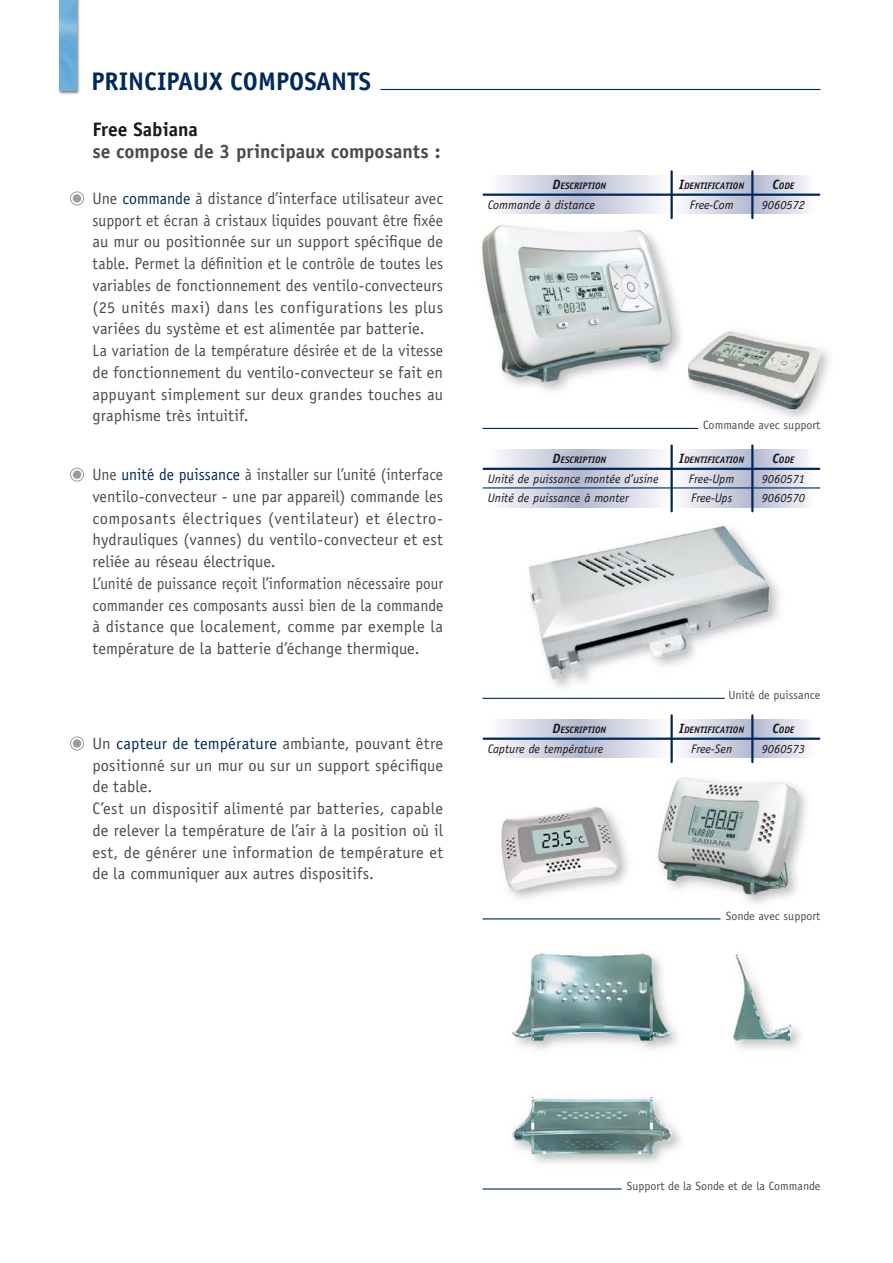
<style>
.page{position:relative;width:893px;height:1263px;background:#fff}
.page>*{position:absolute;margin:0;border:0;box-sizing:border-box;transform-origin:0 0}
.t1{font:700 25.5px "Officina Sans";color:#00295b}
.t2{font:700 19.5px "Officina Sans";color:#4b4b4d}
.t3{font:700 19.5px "Officina Sans";color:#1a171c}
.t4{font:16.5px/21.8px "Officina Sans";letter-spacing:.005em;color:#4b4b4d;scale:.96 1}
.t5{font:16.5px/21.8px "Officina Sans";letter-spacing:.005em;color:#4b4b4d;scale:.94 1}
.t6{font:16.5px/21.8px "Officina Sans";letter-spacing:.005em;color:#4b4b4d}
.t7{font:italic 12.3px/19.2px "Officina Sans";color:#1a171c}
.t8{font:12px "Officina Sans";color:#4b4b4d}
.t9{font:italic 700 9.45px "Officina Sans";color:#1a171c}
.s1{color:#00295b}
.s2{font-size:13.5px}
</style>
<div class="page">
<img style="left:509px;top:949px;width:285px;height:210px">
<img style="left:511px;top:833px;width:117px;height:66px">
<img style="left:501px;top:807px;width:119px;height:86px">
<img style="left:754px;top:790px;width:52px;height:114px">
<img style="left:658px;top:777px;width:142px;height:126px">
<img style="left:528px;top:525px;width:248px;height:163px">
<img style="left:688px;top:330px;width:132px;height:81px">
<img style="left:478px;top:219px;width:199px;height:169px">
<img style="left:59px;top:0;width:21px;height:95px">
<svg style="left:76px;top:0;width:1px;height:91px"></svg>
<img style="left:59px;top:0;width:17px;height:91px">
<div style="left:73px;top:194px;width:8px;height:9px;background:#9c9d9f;border-radius:50%"></div>
<div style="left:70px;top:192px;width:14px;height:13px;border:1px solid #9c9d9f;border-radius:50%"></div>
<div style="left:73px;top:470px;width:8px;height:9px;background:#9c9d9f;border-radius:50%"></div>
<div style="left:70px;top:468px;width:14px;height:14px;border:1px solid #9c9d9f;border-radius:50%"></div>
<div style="left:73px;top:739px;width:8px;height:9px;background:#9c9d9f;border-radius:50%"></div>
<div style="left:70px;top:737px;width:14px;height:13px;border:1px solid #9c9d9f;border-radius:50%"></div>
<div style="left:672px;top:469px;width:80px;height:19px;background:linear-gradient(to right,#fefdfe,#b5b9d0)"></div>
<div style="left:752px;top:469px;width:63px;height:19px;background:linear-gradient(to right,#b2b7ce,#fdfcfd)"></div>
<div style="left:672px;top:488px;width:80px;height:19px;background:linear-gradient(to right,#fefdfe,#b5b9d0)"></div>
<div style="left:752px;top:488px;width:63px;height:19px;background:linear-gradient(to right,#b2b7ce,#fdfcfd)"></div>
<div style="left:672px;top:450px;width:80px;height:19px;background:linear-gradient(to right,#fefdfe,#b5b9d0)"></div>
<div style="left:752px;top:450px;width:63px;height:19px;background:linear-gradient(to right,#b2b7ce,#fdfcfd)"></div>
<svg style="left:488px;top:450px;width:182px;height:18px"></svg>
<svg style="left:500px;top:470px;width:159px;height:17px;background:#d3d5e3"></svg>
<svg style="left:500px;top:489px;width:159px;height:18px;background:#d3d5e3"></svg>
<hr style="left:483px;top:487px;width:337px;height:2px;background:#00295b">
<hr style="left:484px;top:468px;width:335px;height:2px;background:#00295b">
<hr style="left:670px;top:446px;width:3px;height:65px;background:#00295b">
<hr style="left:751px;top:446px;width:2px;height:65px;background:#00295b">
<div style="left:672px;top:739px;width:80px;height:19px;background:linear-gradient(to right,#fefdfe,#b5b9d0)"></div>
<div style="left:752px;top:739px;width:63px;height:19px;background:linear-gradient(to right,#b2b7ce,#fdfcfd)"></div>
<div style="left:672px;top:720px;width:80px;height:19px;background:linear-gradient(to right,#fefdfe,#b5b9d0)"></div>
<div style="left:752px;top:720px;width:63px;height:19px;background:linear-gradient(to right,#b2b7ce,#fdfcfd)"></div>
<svg style="left:488px;top:720px;width:182px;height:18px"></svg>
<svg style="left:500px;top:740px;width:159px;height:18px;background:#d3d5e3"></svg>
<hr style="left:484px;top:738px;width:335px;height:2px;background:#00295b">
<hr style="left:670px;top:715px;width:3px;height:47px;background:#00295b">
<hr style="left:751px;top:715px;width:2px;height:47px;background:#00295b">
<div style="left:672px;top:195px;width:80px;height:19px;background:linear-gradient(to right,#fefdfe,#b5b9d0)"></div>
<div style="left:752px;top:195px;width:63px;height:19px;background:linear-gradient(to right,#b2b7ce,#fdfcfd)"></div>
<div style="left:672px;top:176px;width:80px;height:19px;background:linear-gradient(to right,#fefdfe,#b5b9d0)"></div>
<div style="left:752px;top:176px;width:63px;height:19px;background:linear-gradient(to right,#b2b7ce,#fdfcfd)"></div>
<svg style="left:488px;top:176px;width:182px;height:18px"></svg>
<svg style="left:500px;top:196px;width:159px;height:18px;background:#d3d5e3"></svg>
<hr style="left:484px;top:194px;width:335px;height:2px;background:#00295b">
<hr style="left:751px;top:171px;width:2px;height:47px;background:#00295b">
<hr style="left:670px;top:171px;width:3px;height:47px;background:#00295b">
<hr style="left:482px;top:428px;width:216px;height:1px;background:#00295b">
<hr style="left:482px;top:698px;width:243px;height:1px;background:#00295b">
<hr style="left:482px;top:918px;width:238px;height:1px;background:#00295b">
<hr style="left:482px;top:1188px;width:140px;height:2px;background:#00295b">
<hr style="left:380px;top:89px;width:440px;height:1px;background:#00295b">
<h1 class="t1" style="left:91px;top:72px;width:281px">PRINCIPAUX COMPOSANTS</h1>
<p class="t3" style="left:92px;top:122px;width:107px">Free Sabiana</p>
<p class="t2" style="left:92px;top:144px;width:349px">se compose de 3 principaux composants :</p>
<p class="t4" style="left:92px;top:189px;width:367px">Une <span class="s1">commande</span> à distance d’interface utilisateur avec support et écran à cristaux liquides pouvant être fixée au mur ou positionnée sur un support spécifique de table. Permet la définition et le contrôle de toutes les variables de fonctionnement des ventilo-convecteurs (25 unités maxi) dans les configurations les plus variées du système et est alimentée par batterie.<br>La variation de la température désirée et de la vitesse de fonctionnement du ventilo-convecteur se fait en appuyant simplement sur deux grandes touches au graphisme très intuitif.</p>
<p class="t5" style="left:92px;top:465px;width:375px">Une <span class="s1">unité de puissance</span> à installer sur l’unité (interface ventilo-convecteur - une par appareil) commande les composants électriques (ventilateur) et électro&shy;hydrauliques (vannes) du ventilo-convecteur et est reliée au réseau électrique.<br>L’unité de puissance reçoit l’information nécessaire pour commander ces composants aussi bien de la commande à distance que localement, comme par exemple la température de la batterie d’échange thermique.</p>
<p class="t6" style="left:92px;top:734px;width:352px">Un <span class="s1">capteur de température</span> ambiante, pouvant être positionné sur un mur ou sur un support spécifique de table.<br>C’est un dispositif alimenté par batteries, capable de relever la température de l’air à la position où il est, de générer une information de température et de la communiquer aux autres dispositifs.</p>
<p class="t9" style="left:679px;top:182px;width:66px"><span class="s2">I</span>DENTIFICATION</p>
<p class="t9" style="left:772px;top:182px;width:24px"><span class="s2">C</span>ODE</p>
<p class="t9" style="left:552px;top:182px;width:55px"><span class="s2">D</span>ESCRIPTION</p>
<p class="t7" style="left:488px;top:196px;width:109px">Commande à distance</p>
<p class="t7" style="left:690px;top:196px;width:45px">Free-Com</p>
<p class="t7" style="left:762px;top:196px;width:45px">9060572</p>
<p class="t8" style="left:703px;top:420px;width:119px">Commande avec support</p>
<p class="t9" style="left:552px;top:457px;width:55px"><span class="s2">D</span>ESCRIPTION</p>
<p class="t9" style="left:679px;top:457px;width:66px"><span class="s2">I</span>DENTIFICATION</p>
<p class="t9" style="left:772px;top:457px;width:24px"><span class="s2">C</span>ODE</p>
<p class="t7" style="left:488px;top:470px;width:172px">Unité de puissance montée d’usine<br>Unité de puissance à monter</p>
<p class="t7" style="left:689px;top:470px;width:47px">Free-Upm</p>
<p class="t7" style="left:762px;top:470px;width:45px">9060571</p>
<p class="t7" style="left:691px;top:489px;width:43px">Free-Ups</p>
<p class="t7" style="left:762px;top:489px;width:45px">9060570</p>
<p class="t8" style="left:728px;top:690px;width:93px">Unité de puissance</p>
<p class="t9" style="left:552px;top:726px;width:55px"><span class="s2">D</span>ESCRIPTION</p>
<p class="t9" style="left:679px;top:726px;width:66px"><span class="s2">I</span>DENTIFICATION</p>
<p class="t9" style="left:772px;top:726px;width:24px"><span class="s2">C</span>ODE</p>
<p class="t7" style="left:488px;top:740px;width:117px">Capture de température</p>
<p class="t7" style="left:691px;top:740px;width:42px">Free-Sen</p>
<p class="t7" style="left:762px;top:740px;width:45px">9060573</p>
<p class="t8" style="left:726px;top:911px;width:96px">Sonde avec support</p>
<p class="t8" style="left:627px;top:1181px;width:195px">Support de la Sonde et de la Commande</p>
</div>
